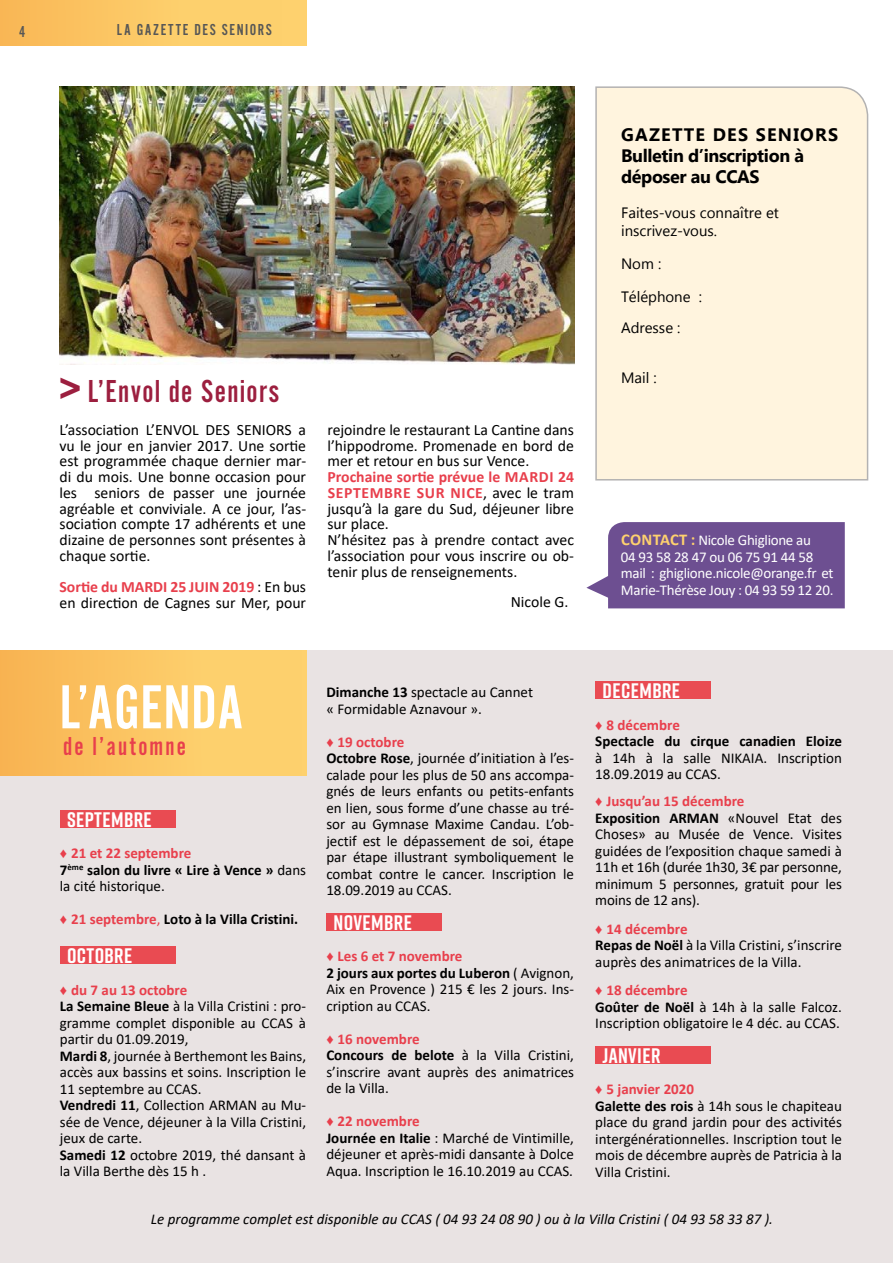
<style>
.page{position:relative;width:893px;height:1263px;background:#fff}
.page>*{position:absolute;margin:0;border:0;box-sizing:border-box;transform-origin:0 0}
.t1{font:64.5px "Alternate Got No 2 D";letter-spacing:.01em;color:#fff}
.t2{font:33px "Alternate Got No 2 D";letter-spacing:.04em;color:#9c1f3f}
.t3{font:27px "Alternate Got No 2 D";letter-spacing:.08em;color:#e83f4c}
.t4{font:700 21px "Rift";letter-spacing:.02em;color:#fff}
.t5{font:700 18px/21px "Microsoft New Tai Lue";letter-spacing:-.02em;color:#000}
.t6{font:16.5px "Alternate Got No 2 D";letter-spacing:.095em;color:#575756}
.t7{font:15.75px/15.8px "Calibri";color:#000;text-align:justify}
.t8{font:15px/16.5px "Calibri";color:#000}
.t9{font:700 15px/16.5px "Calibri";color:#000}
.t10{font:15px/16.5px "Calibri";letter-spacing:-.02em;color:#fff}
.t11{font:italic 15px "Calibri";color:#000}
.t12{font:15px/18px "Microsoft New Tai Lue";color:#000}
.s1{font-family:"Arial";font-weight:700;font-size:39px}
.s2{font-weight:700;color:#e83f4c}
.s3{font-weight:700;font-size:16.5px;color:#fed16e}
.s4{font-family:"Arial";font-weight:400;font-size:14.25px;color:#e83f4c}
.s5{color:#e83f4c}
.s6{font-weight:400}
.s7{font-weight:400;color:#e83f4c}
.s8{font-family:"Arial";font-size:14.25px;color:#e83f4c}
.s9{font-weight:700}
</style>
<div class="page">
<svg style="left:586px;top:522px;width:259px;height:86px;background:#785c99"></svg>
<div style="left:595px;top:86px;width:274px;height:395px;background:#fff4de"></div>
<img style="left:60px;top:86px;width:514px;height:279px">
<div style="left:0;top:651px;width:893px;height:612px;background:#e9e3e3"></div>
<div style="left:0;top:651px;width:302px;height:125px;background:linear-gradient(to right,#f9b654,#fed673)"></div>
<div style="left:60px;top:810px;width:116px;height:17px;background:#e94b52"></div>
<div style="left:60px;top:947px;width:116px;height:17px;background:#e94b52"></div>
<div style="left:326px;top:913px;width:116px;height:17px;background:#e94b52"></div>
<div style="left:595px;top:682px;width:116px;height:17px;background:#e94b52"></div>
<div style="left:595px;top:1046px;width:116px;height:17px;background:#e94b52"></div>
<div style="left:0;top:0;width:306px;height:46px;background:#fed16e"></div>
<div style="left:0;top:0;width:282px;height:46px;background:linear-gradient(to right,#f9b958,#fed672)"></div>
<p class="t6" style="left:19px;top:22px;width:8px">4</p>
<p class="t6" style="left:117px;top:21px;width:156px">LA GAZETTE DES SENIORS</p>
<h2 class="t2" style="left:59px;top:374px;width:222px"><span class="s1">&gt;</span> L’Envol de Seniors</h2>
<p class="t7" style="left:60px;top:421px;width:248px">L’association L’ENVOL DES SENIORS a vu le jour en janvier 2017. Une sortie est programmée chaque dernier mar&shy;di du mois. Une bonne occasion pour les seniors de passer une journée agréable et conviviale. A ce jour, l’as&shy;sociation compte 17 adhérents et une dizaine de personnes sont présentes à chaque sortie.</p>
<p class="t7" style="left:60px;top:579px;width:248px"><span class="s2">Sortie du MARDI 25 JUIN 2019</span> : En bus en direction de Cagnes sur Mer, pour</p>
<p class="t7" style="left:327px;top:421px;width:248px">rejoindre le restaurant La Cantine dans l’hippodrome. Promenade en bord de mer et retour en bus sur Vence.</p>
<p class="t7" style="left:327px;top:469px;width:248px;text-align:left"><span class="s2">Prochaine sortie prévue le MARDI 24<br>SEPTEMBRE SUR NICE</span>, avec le tram jusqu’à la gare du Sud, déjeuner libre sur place.<br>N’hésitez pas à prendre contact avec l’association pour vous inscrire ou ob&shy;tenir plus de renseignements.</p>
<p class="t7" style="left:511px;top:594px;width:59px">Nicole G.</p>
<p class="t5" style="left:621px;top:126px;width:219px">GAZETTE DES SENIORS<br>Bulletin d’inscription à déposer au CCAS</p>
<p class="t12" style="left:621px;top:205px;width:159px">Faites-vous connaître et inscrivez-vous.</p>
<p class="t12" style="left:621px;top:256px;width:42px">Nom :</p>
<p class="t12" style="left:621px;top:282px;width:83px;line-height:31.5px">Téléphone :<br>Adresse :</p>
<p class="t12" style="left:621px;top:370px;width:37px">Mail :</p>
<p class="t10" style="left:621px;top:531px;width:214px"><span class="s3">CONTACT :</span> Nicole Ghiglione au<br>04 93 58 28 47 ou 06 75 91 44 58 mail : ghiglione.nicole@orange.fr et<br>Marie-Thérèse Jouy : 04 93 59 12 20.</p>
<h1 class="t1" style="left:60px;top:673px;width:185px">L’AGENDA</h1>
<h3 class="t3" style="left:63px;top:732px;width:124px">de l’automne</h3>
<h3 class="t4" style="left:67px;top:804px;width:86px">SEPTEMBRE</h3>
<p class="t9" style="left:60px;top:845px;width:248px"><span class="s4">♦</span> <span class="s5">21 et 22 septembre<br></span>7<sup>ème</sup> salon du livre « Lire à Vence » <span class="s6">dans la cité historique.</span></p>
<p class="t9" style="left:60px;top:911px;width:240px"><span class="s4">♦</span> <span class="s5">21 septembre</span><span class="s7">,</span> Loto à la Villa Cristini.</p>
<h3 class="t4" style="left:67px;top:941px;width:67px">OCTOBRE</h3>
<p class="t8" style="left:60px;top:981px;width:248px"><span class="s8">♦</span> <span class="s2">du 7 au 13 octobre<br></span><span class="s9">La Semaine Bleue</span> à la Villa Cristini : pro&shy;gramme complet disponible au CCAS à partir du 01.09.2019,<br><span class="s9">Mardi 8</span>, journée à Berthemont les Bains, accès aux bassins et soins. Inscription le<br>11 septembre au CCAS.<br><span class="s9">Vendredi 11</span>, Collection ARMAN au Mu&shy;sée de Vence, déjeuner à la Villa Cristini, jeux de carte.<br><span class="s9">Samedi 12</span> octobre 2019, thé dansant à la Villa Berthe dès 15 h .</p>
<p class="t8" style="left:326px;top:683px;width:208px"><span class="s9">Dimanche 13</span> spectacle au Cannet « Formidable Aznavour ».</p>
<p class="t8" style="left:326px;top:733px;width:249px"><span class="s8">♦</span> <span class="s2">19 octobre<br></span><span class="s9">Octobre Rose</span>, journée d’initiation à l’es&shy;calade pour les plus de 50 ans accompa&shy;gnés de leurs enfants ou petits-enfants en lien, sous forme d’une chasse au tré&shy;sor au Gymnase Maxime Candau. L’ob&shy;jectif est le dépassement de soi, étape par étape illustrant symboliquement le combat contre le cancer. Inscription le 18.09.2019 au CCAS.</p>
<h3 class="t4" style="left:334px;top:907px;width:80px">NOVEMBRE</h3>
<p class="t8" style="left:326px;top:947px;width:249px"><span class="s8">♦</span> <span class="s2">Les 6 et 7 novembre<br></span><span class="s9">2 jours aux portes du Luberon</span> ( Avignon,<br>Aix en Provence ) 215 € les 2 jours. Ins&shy;cription au CCAS.</p>
<p class="t8" style="left:326px;top:1030px;width:249px"><span class="s8">♦</span> <span class="s2">16 novembre<br></span><span class="s9">Concours de belote</span> à la Villa Cristini, s’inscrire avant auprès des animatrices de la Villa.</p>
<p class="t8" style="left:326px;top:1112px;width:249px"><span class="s8">♦</span> <span class="s2">22 novembre<br></span><span class="s9">Journée en Italie</span> : Marché de Vintimille, déjeuner et après-midi dansante à Dolce Aqua. Inscription le 16.10.2019 au CCAS.</p>
<h3 class="t4" style="left:602px;top:676px;width:79px">DECEMBRE</h3>
<p class="t9" style="left:595px;top:716px;width:248px"><span class="s4">♦</span> <span class="s5">8 décembre<br></span>Spectacle du cirque canadien Eloize</p>
<p class="t8" style="left:595px;top:749px;width:248px">à 14h à la salle NIKAIA. Inscription<br>18.09.2019 au CCAS.</p>
<p class="t8" style="left:595px;top:792px;width:248px"><span class="s8">♦</span> <span class="s2">Jusqu’au 15 décembre<br></span><span class="s9">Exposition ARMAN</span> «Nouvel Etat des<br>Choses» au Musée de Vence. Visites guidées de l’exposition chaque samedi à<br>11h et 16h (durée 1h30, 3€ par personne, minimum 5 personnes, gratuit pour les moins de 12 ans).</p>
<p class="t8" style="left:595px;top:920px;width:248px"><span class="s8">♦</span> <span class="s2">14 décembre<br></span><span class="s9">Repas de Noël</span> à la Villa Cristini, s’inscrire auprès des animatrices de la Villa.</p>
<p class="t8" style="left:595px;top:981px;width:248px"><span class="s8">♦</span> <span class="s2">18 décembre<br></span><span class="s9">Goûter de Noël</span> à 14h à la salle Falcoz.<br>Inscription obligatoire le 4 déc. au CCAS.</p>
<h3 class="t4" style="left:602px;top:1040px;width:60px">JANVIER</h3>
<p class="t8" style="left:595px;top:1080px;width:248px"><span class="s8">♦</span> <span class="s2">5 janvier 2020<br></span><span class="s9">Galette des rois</span> à 14h sous le chapiteau place du grand jardin pour des activités intergénérationnelles. Inscription tout le mois de décembre auprès de Patricia à la<br>Villa Cristini.</p>
<p class="t11" style="left:151px;top:1208px;width:624px">Le programme complet est disponible au CCAS ( 04 93 24 08 90 ) ou à la Villa Cristini ( 04 93 58 33 87 ).</p>
</div>
